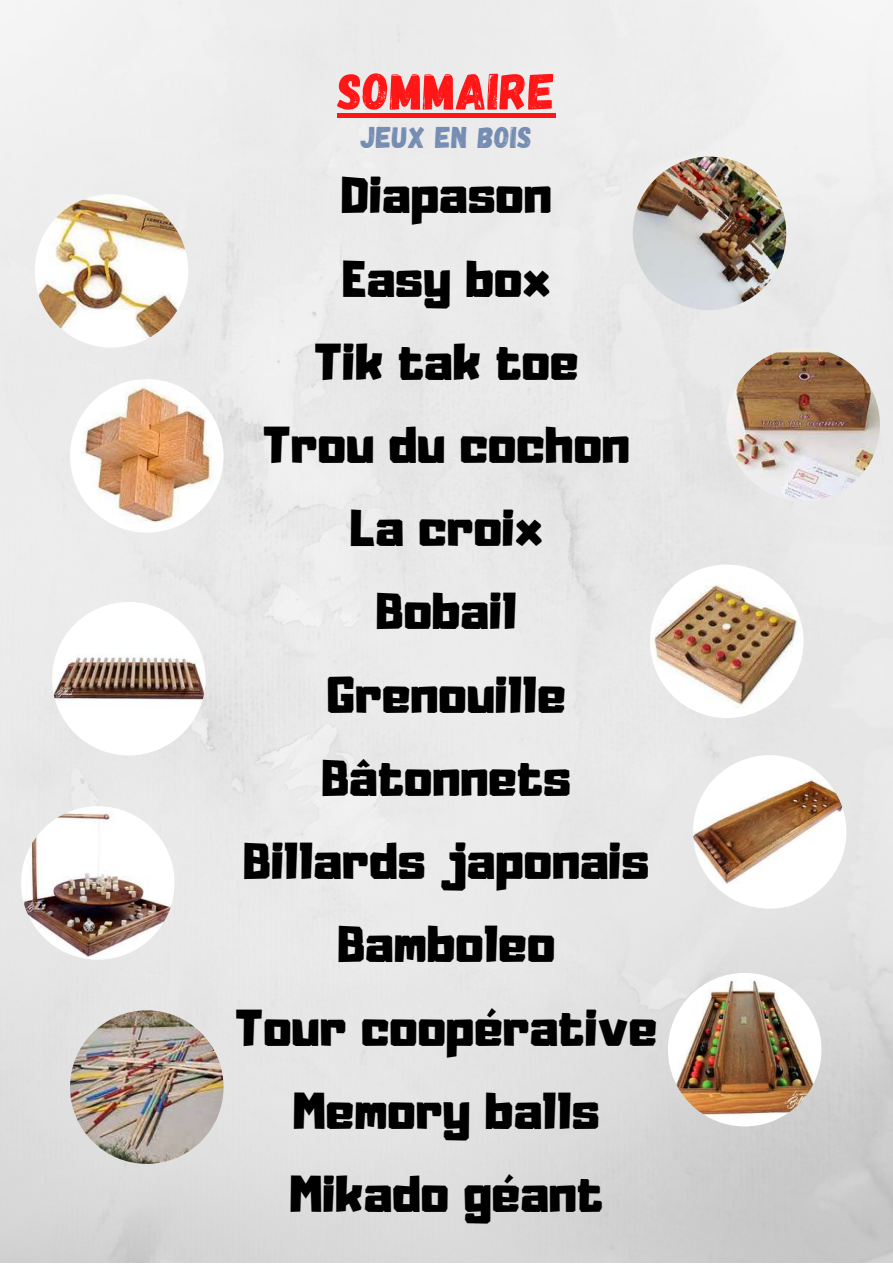
<style>
.page{position:relative;width:893px;height:1264px;background:#fff}
.page>*{position:absolute;margin:0;border:0;box-sizing:border-box;transform-origin:0 0}
.t1{font:51.3px "Gagalin";letter-spacing:.015em;color:#ff1616}
.t2{font:45.6px/83.2px "Adumu";letter-spacing:.015em;color:#000;text-align:center}
.t3{font:30px "Gagalin";letter-spacing:.015em;color:#758db2}
</style>
<div class="page">
<img style="left:0;top:0;width:892px;height:1262px">
<img style="left:632px;top:157px;width:154px;height:153px;border-radius:50%">
<img style="left:726px;top:348px;width:153px;height:153px;border-radius:50%">
<img style="left:650px;top:564px;width:153px;height:154px;border-radius:50%">
<img style="left:692px;top:755px;width:154px;height:153px;border-radius:50%">
<img style="left:668px;top:972px;width:153px;height:154px;border-radius:50%">
<img style="left:35px;top:194px;width:153px;height:153px;border-radius:50%">
<img style="left:70px;top:379px;width:153px;height:153px;border-radius:50%">
<img style="left:52px;top:602px;width:153px;height:153px;border-radius:50%">
<img style="left:21px;top:806px;width:153px;height:153px;border-radius:50%">
<img style="left:70px;top:1010px;width:153px;height:153px;border-radius:50%">
<hr style="left:337px;top:113px;width:219px;height:4px;background:#ff1616">
<p class="t1" style="left:337px;top:58px;width:219px">SOMMAIRE</p>
<p class="t3" style="left:361px;top:118px;width:172px">JEUX EN BOIS</p>
<p class="t2" style="left:236px;top:158px;width:423px">Diapason<br>Easy box<br>Tik tak toe<br>Trou du cochon<br>La croix<br>Bobail<br>Grenouille<br>Bâtonnets<br>Billards japonais<br>Bamboleo<br>Tour coopérative<br>Memory balls<br>Mikado géant</p>
</div>
